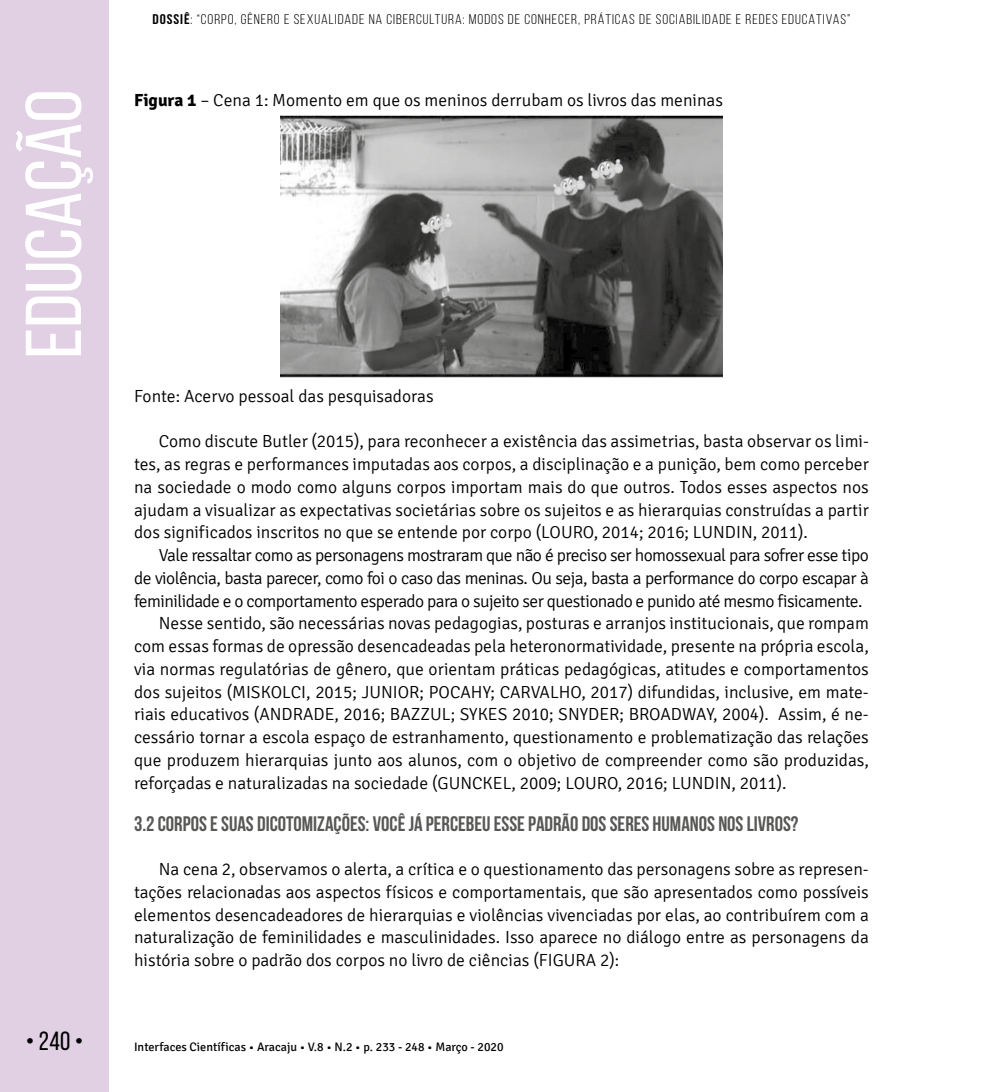
<style>
.page{position:relative;width:993px;height:1092px;background:#fff}
.page>*{position:absolute;margin:0;border:0;box-sizing:border-box;transform-origin:0 0}
.t1{font:78.75px "Bebas Neue";color:#fff;scale:1.09 1}
.t2{font:26.25px "Bebas Neue";color:#000}
.t3{font:700 21px "Bebas Neue";color:#575756}
.t4{font:300 17.5px/22.8px "Signika";color:#000;text-align:justify}
.t5{font:300 17.5px "Signika";letter-spacing:-.03em;color:#000}
.t6{font:14px "Bebas Neue";letter-spacing:.06em;color:#000;scale:1.1 1}
.t7{font:12.25px "Signika";color:#000}
.s1{font-weight:700}
</style>
<div class="page">
<div style="left:0;top:0;width:109px;height:1091px;background:#e1d0e4"></div>
<img style="left:280px;top:115px;width:442px;height:263px">
<h1 class="t1" style="left:11px;top:358px;width:248px;rotate:-90deg">EDUCAÇÃO</h1>
<p class="t6" style="left:152px;top:11px;width:635px"><span class="s1">DOSSIÊ</span>: “CORPO, GÊNERO E SEXUALIDADE NA CIBERCULTURA: MODOS DE CONHECER, PRÁTICAS DE SOCIABILIDADE E REDES EDUCATIVAS”</p>
<p class="t4" style="left:134px;top:89px;width:590px"><span class="s1">Figura 1</span> – Cena 1: Momento em que os meninos derrubam os livros das meninas</p>
<p class="t4" style="left:134px;top:385px;width:301px">Fonte: Acervo pessoal das pesquisadoras</p>
<p class="t4" style="left:134px;top:430px;width:736px;text-indent:25px">Como discute Butler (2015), para reconhecer a existência das assimetrias, basta observar os limi&shy;tes, as regras e performances imputadas aos corpos, a disciplinação e a punição, bem como perceber na sociedade o modo como alguns corpos importam mais do que outros. Todos esses aspectos nos ajudam a visualizar as expectativas societárias sobre os sujeitos e as hierarquias construídas a partir dos significados inscritos no que se entende por corpo (LOURO, 2014; 2016; LUNDIN, 2011).</p>
<p class="t5" style="left:159px;top:545px;width:711px">Vale ressaltar como as personagens mostraram que não é preciso ser homossexual para sofrer esse tipo</p>
<p class="t5" style="left:134px;top:568px;width:736px">de violência, basta parecer, como foi o caso das meninas. Ou seja, basta a performance do corpo escapar à</p>
<p class="t5" style="left:134px;top:591px;width:729px">feminilidade e o comportamento esperado para o sujeito ser questionado e punido até mesmo fisicamente.</p>
<p class="t4" style="left:159px;top:612px;width:711px">Nesse sentido, são necessárias novas pedagogias, posturas e arranjos institucionais, que rompam</p>
<p class="t4" style="left:134px;top:635px;width:736px">com essas formas de opressão desencadeadas pela heteronormatividade, presente na própria escola,</p>
<p class="t4" style="left:134px;top:658px;width:736px">via normas regulatórias de gênero, que orientam práticas pedagógicas, atitudes e comportamentos</p>
<p class="t4" style="left:134px;top:680px;width:736px">dos sujeitos (MISKOLCI, 2015; JUNIOR; POCAHY; CARVALHO, 2017) difundidas, inclusive, em mate-</p>
<p class="t4" style="left:134px;top:703px;width:736px">riais educativos (ANDRADE, 2016; BAZZUL; SYKES 2010; SNYDER; BROADWAY, 2004). Assim, é ne-</p>
<p class="t4" style="left:134px;top:726px;width:736px">cessário tornar a escola espaço de estranhamento, questionamento e problematização das relações</p>
<p class="t4" style="left:134px;top:749px;width:736px">que produzem hierarquias junto aos alunos, com o objetivo de compreender como são produzidas,</p>
<p class="t4" style="left:134px;top:771px;width:654px">reforçadas e naturalizadas na sociedade (GUNCKEL, 2009; LOURO, 2016; LUNDIN, 2011).</p>
<p class="t3" style="left:134px;top:812px;width:665px">3.2 CORPOS E SUAS DICOTOMIZAÇÕES: VOCÊ JÁ PERCEBEU ESSE PADRÃO DOS SERES HUMANOS NOS LIVROS?</p>
<p class="t4" style="left:134px;top:858px;width:736px;text-indent:25px">Na cena 2, observamos o alerta, a crítica e o questionamento das personagens sobre as represen&shy;tações relacionadas aos aspectos físicos e comportamentais, que são apresentados como possíveis elementos desencadeadores de hierarquias e violências vivenciadas por elas, ao contribuírem com a naturalização de feminilidades e masculinidades. Isso aparece no diálogo entre as personagens da história sobre o padrão dos corpos no livro de ciências (FIGURA 2):</p>
<h2 class="t2" style="left:26px;top:1026px;width:59px">• 240 •</h2>
<p class="t7" style="left:134px;top:1040px;width:371px">Interfaces Científicas • Aracaju • V.8 • N.2 • p. 233 - 248 • Março - 2020</p>
</div>
